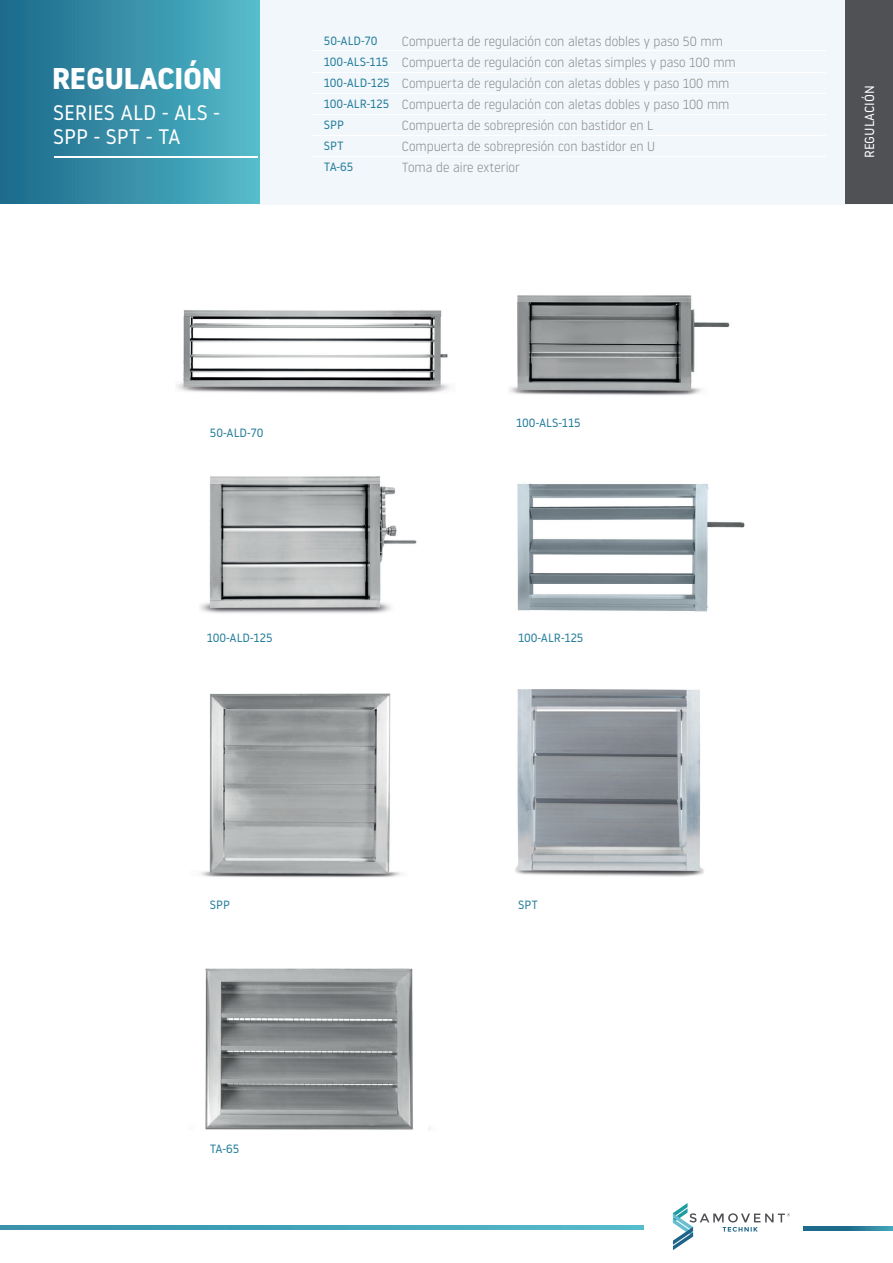
<style>
.page{position:relative;width:893px;height:1263px;background:#fff}
.page>*{position:absolute;margin:0;border:0;box-sizing:border-box;transform-origin:0 0}
.t1{font:700 30px "Noway";color:#fff}
.t2{font:21px/24px "Noway";color:#fff}
.t3{font:300 13.2px/21px "Noway";color:#7e8182}
.t4{font:13.2px "Noway";color:#fff}
.t5{font:12px/21px "Noway";color:#247d9b}
</style>
<div class="page">
<img style="left:176px;top:310px;width:274px;height:83px">
<img style="left:517px;top:482px;width:228px;height:130px">
<img style="left:200px;top:476px;width:217px;height:137px">
<img style="left:509px;top:295px;width:221px;height:101px">
<img style="left:210px;top:693px;width:181px;height:16px">
<img style="left:209px;top:709px;width:182px;height:153px">
<img style="left:200px;top:862px;width:201px;height:16px">
<img style="left:515px;top:689px;width:189px;height:188px">
<svg style="left:0;top:1225px;width:643px;height:5px;background:#45a5b9"></svg>
<svg style="left:803px;top:1226px;width:90px;height:4px"></svg>
<svg style="left:673px;top:1203px;width:117px;height:47px"></svg>
<div style="left:258px;top:0;width:635px;height:205px;background:#f2f7fb"></div>
<div style="left:0;top:0;width:260px;height:204px;background:linear-gradient(to right,#1c698a,#57bbcb)"></div>
<div style="left:845px;top:0;width:48px;height:204px;background:#505154"></div>
<hr style="left:54px;top:157px;width:204px;height:1px;background:#fff">
<hr style="left:312px;top:93px;width:514px;height:1px;background:#fff">
<hr style="left:312px;top:50px;width:514px;height:1px;background:#fff">
<hr style="left:312px;top:135px;width:514px;height:1px;background:#fff">
<hr style="left:312px;top:114px;width:514px;height:1px;background:#fff">
<hr style="left:312px;top:72px;width:514px;height:1px;background:#fff">
<hr style="left:312px;top:156px;width:514px;height:1px;background:#fff">
<img style="left:205px;top:968px;width:225px;height:162px">
<h1 class="t1" style="left:52px;top:61px;width:171px">REGULACIÓN</h1>
<h2 class="t2" style="left:53px;top:100px;width:168px">SERIES ALD - ALS -<br>SPP - SPT - TA</h2>
<p class="t5" style="left:324px;top:30px;width:67px">50-ALD-70<br>100-ALS-115<br>100-ALD-125<br>100-ALR-125<br>SPP<br>SPT<br>TA-65</p>
<p class="t3" style="left:402px;top:31px;width:336px">Compuerta de regulación con aletas dobles y paso 50 mm Compuerta de regulación con aletas simples y paso 100 mm Compuerta de regulación con aletas dobles y paso 100 mm Compuerta de regulación con aletas dobles y paso 100 mm Compuerta de sobrepresión con bastidor en L<br>Compuerta de sobrepresión con bastidor en U<br>Toma de aire exterior</p>
<p class="t5" style="left:210px;top:422px;width:55px">50-ALD-70</p>
<p class="t5" style="left:516px;top:412px;width:66px">100-ALS-115</p>
<p class="t5" style="left:207px;top:627px;width:67px">100-ALD-125</p>
<p class="t5" style="left:518px;top:627px;width:67px">100-ALR-125</p>
<p class="t5" style="left:210px;top:894px;width:22px">SPP</p>
<p class="t5" style="left:518px;top:894px;width:21px">SPT</p>
<p class="t5" style="left:210px;top:1138px;width:31px">TA-65</p>
<p class="t4" style="left:860px;top:158px;width:74px;rotate:-90deg">REGULACIÓN</p>
</div>
